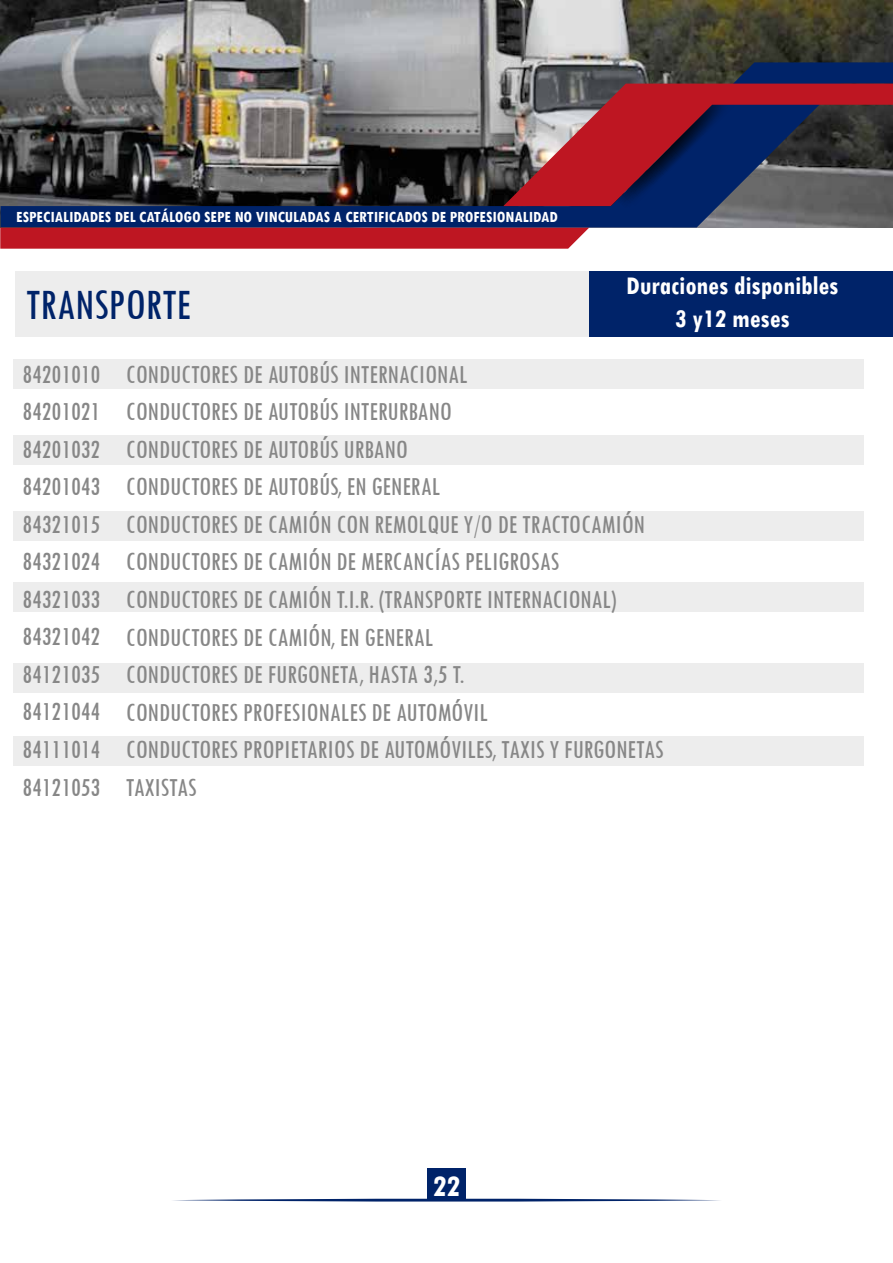
<style>
.page{position:relative;width:893px;height:1263px;background:#fff}
.page>*{position:absolute;margin:0;border:0;box-sizing:border-box;transform-origin:0 0}
.t1{font:condensed 45px "Tw Cen";color:#002369}
.t2{font:700 condensed 31.5px "Tw Cen";color:#fff}
.t3{font:condensed 27px/37.5px "Tw Cen";color:#878787;text-align:justify}
.t4{font:700 condensed 27px/32.4px "Tw Cen";color:#fff;text-align:center}
.t5{font:700 condensed 16.5px "Tw Cen";color:#fff}
</style>
<div class="page">
<div style="left:14px;top:436px;width:850px;height:29px;background:#ededed"></div>
<div style="left:14px;top:512px;width:850px;height:29px;background:#ededed"></div>
<div style="left:14px;top:582px;width:850px;height:29px;background:#ededed"></div>
<div style="left:14px;top:663px;width:850px;height:30px;background:#ededed"></div>
<div style="left:14px;top:736px;width:850px;height:29px;background:#ededed"></div>
<div style="left:14px;top:360px;width:850px;height:29px;background:#ededed"></div>
<div style="left:15px;top:272px;width:574px;height:65px;background:#ededed"></div>
<img style="left:0;top:0;width:893px;height:228px">
<svg style="left:0;top:227px;width:589px;height:22px;background:#bb1e2b"></svg>
<img style="left:1px;top:62px;width:892px;height:165px">
<svg style="left:616px;top:206px;width:119px;height:7px"></svg>
<svg style="left:503px;top:84px;width:390px;height:122px;background:#6a3649"></svg>
<div style="left:589px;top:272px;width:304px;height:65px;background:#002369"></div>
<svg style="left:173px;top:1198px;width:547px;height:4px"></svg>
<div style="left:427px;top:1168px;width:39px;height:32px;background:#002369"></div>
<p class="t5" style="left:16px;top:207px;width:543px">ESPECIALIDADES DEL CATÁLOGO SEPE NO VINCULADAS A CERTIFICADOS DE PROFESIONALIDAD</p>
<h1 class="t1" style="left:26px;top:277px;width:167px">TRANSPORTE</h1>
<p class="t4" style="left:626px;top:269px;width:214px">Duraciones disponibles<br>3 y12 meses</p>
<p class="t3" style="left:22px;top:355px;width:79px">84201010<br>84201021<br>84201032<br>84201043<br>84321015<br>84321024<br>84321033<br>84321042<br>84121035<br>84121044<br>84111014<br>84121053</p>
<p class="t3" style="left:126px;top:355px;width:539px;text-align:left">CONDUCTORES DE AUTOBÚS INTERNACIONAL<br>CONDUCTORES DE AUTOBÚS INTERURBANO<br>CONDUCTORES DE AUTOBÚS URBANO<br>CONDUCTORES DE AUTOBÚS, EN GENERAL<br>CONDUCTORES DE CAMIÓN CON REMOLQUE Y/O DE TRACTOCAMIÓN CONDUCTORES DE CAMIÓN DE MERCANCÍAS PELIGROSAS CONDUCTORES DE CAMIÓN T.I.R. (TRANSPORTE INTERNACIONAL)<br>CONDUCTORES DE CAMIÓN, EN GENERAL<br>CONDUCTORES DE FURGONETA, HASTA 3,5 T.<br>CONDUCTORES PROFESIONALES DE AUTOMÓVIL<br>CONDUCTORES PROPIETARIOS DE AUTOMÓVILES, TAXIS Y FURGONETAS TAXISTAS</p>
<p class="t2" style="left:433px;top:1167px;width:29px">22</p>
</div>
